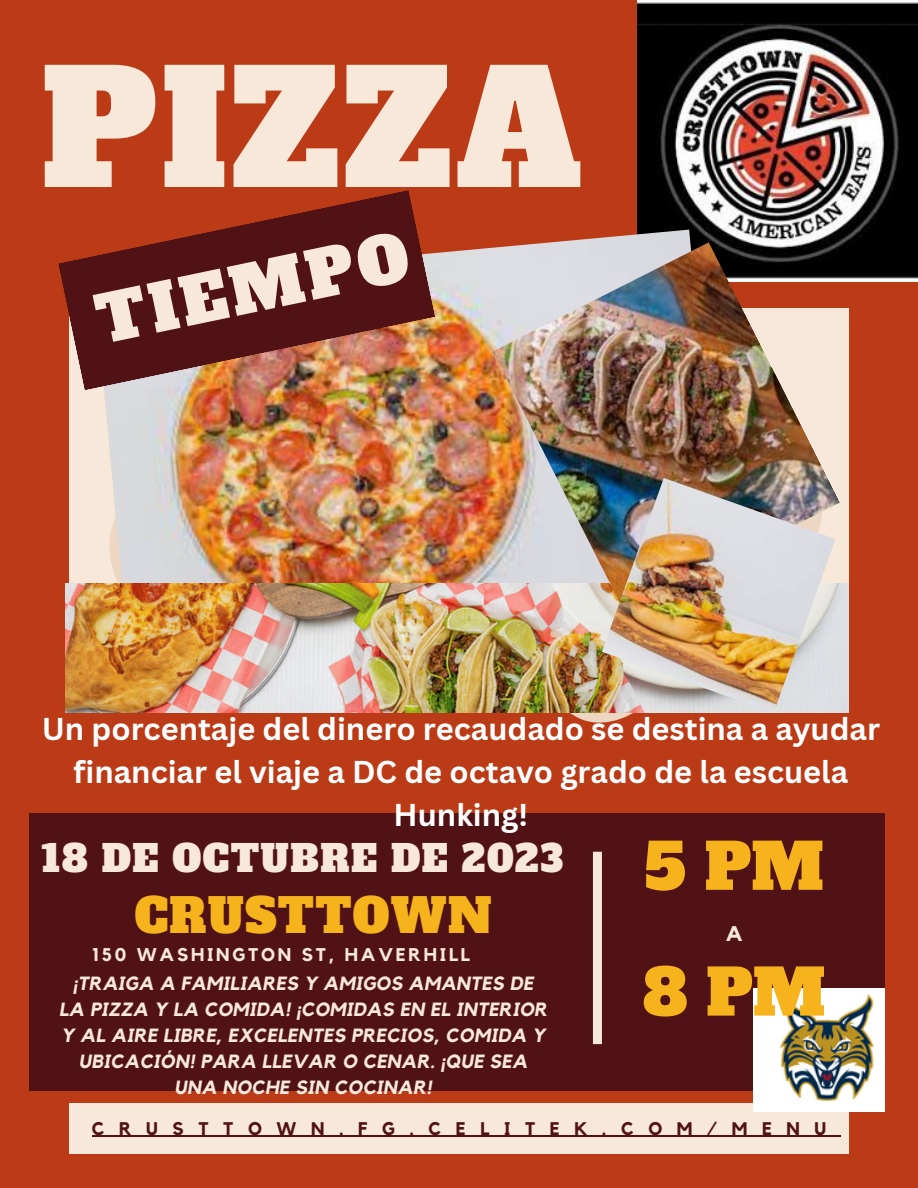
<style>
.page{position:relative;width:918px;height:1188px;background:#bb3b17}
.page>*{position:absolute;margin:0;border:0;box-sizing:border-box;transform-origin:0 0}
.t1{font:157.05px "Alfa Slab One";letter-spacing:.025em;color:#f8e8da}
.t2{font:64.2px "Alfa Slab One";color:#f8e8da}
.t3{font:63.15px "Alfa Slab One";color:#f7b31c}
.t4{font:46.35px "Alfa Slab One";letter-spacing:.03em;color:#f7b31c}
.t5{font:36.45px "Alfa Slab One";letter-spacing:.04em;color:#f8e8da}
.t6{font:700 30.75px/42.8px "Canva Sans";color:#fff;text-align:center}
.t7{font:700 21.15px "Kollektif";color:#f8e8da}
.t8{font:italic 700 19.05px/25.8px "Kollektif";letter-spacing:.015em;color:#f8e8da}
.t9{font:700 18.3px "Kollektif";letter-spacing:.8em;color:#511216}
.t10{font:700 18.3px "Kollektif";letter-spacing:.15em;color:#f8e8da}
</style>
<div class="page">
<div style="left:29px;top:814px;width:856px;height:277px;background:#511216"></div>
<div style="left:69px;top:1103px;width:780px;height:51px;background:#f8e8da"></div>
<div style="left:593px;top:852px;width:9px;height:192px;background:#f8e8da"></div>
<svg style="left:483px;top:308px;width:366px;height:415px"></svg>
<svg style="left:69px;top:390px;width:414px;height:323px;background:#f4e2d4"></svg>
<img style="left:637px;top:0;width:281px;height:281px">
<img style="left:94px;top:230px;width:631px;height:354px">
<img style="left:58px;top:190px;width:377px;height:200px">
<img style="left:65px;top:584px;width:783px;height:128px">
<img style="left:493px;top:242px;width:347px;height:370px">
<img style="left:602px;top:478px;width:234px;height:235px">
<img style="left:754px;top:989px;width:130px;height:122px">
<hr style="left:92px;top:1136px;width:749px;height:1px;background:#511216">
<p class="t1" style="left:42px;top:24px;width:542px">PIZZA</p>
<p class="t2" style="left:88px;top:279px;width:319px;rotate:-12deg">TIEMPO</p>
<p class="t6" style="left:42px;top:707px;width:840px">Un porcentaje del dinero recaudado se destina a ayudar financiar el viaje a DC de octavo grado de la escuela<br>Hunking!</p>
<p class="t5" style="left:42px;top:835px;width:523px">18 DE OCTUBRE DE 2023</p>
<p class="t4" style="left:135px;top:885px;width:358px">CRUSTTOWN</p>
<p class="t3" style="left:645px;top:824px;width:181px">5 PM</p>
<p class="t7" style="left:726px;top:923px;width:18px">A</p>
<p class="t10" style="left:92px;top:946px;width:379px">150 WASHINGTON ST, HAVERHILL</p>
<p class="t8" style="left:73px;top:972px;width:462px">¡TRAIGA A FAMILIARES Y AMIGOS AMANTES DE</p>
<p class="t3" style="left:643px;top:950px;width:184px">8 PM</p>
<p class="t8" style="left:79px;top:1049px;width:450px;text-align:center">UBICACIÓN! PARA LLEVAR O CENAR. ¡QUE SEA<br>UNA NOCHE SIN COCINAR!</p>
<p class="t8" style="left:59px;top:998px;width:490px">LA PIZZA Y LA COMIDA! ¡COMIDAS EN EL INTERIOR<br>Y AL AIRE LIBRE, EXCELENTES PRECIOS, COMIDA Y</p>
<p class="t9" style="left:92px;top:1120px;width:736px">CRUSTTOWN.FG.CELITEK.COM/MENU</p>
</div>
